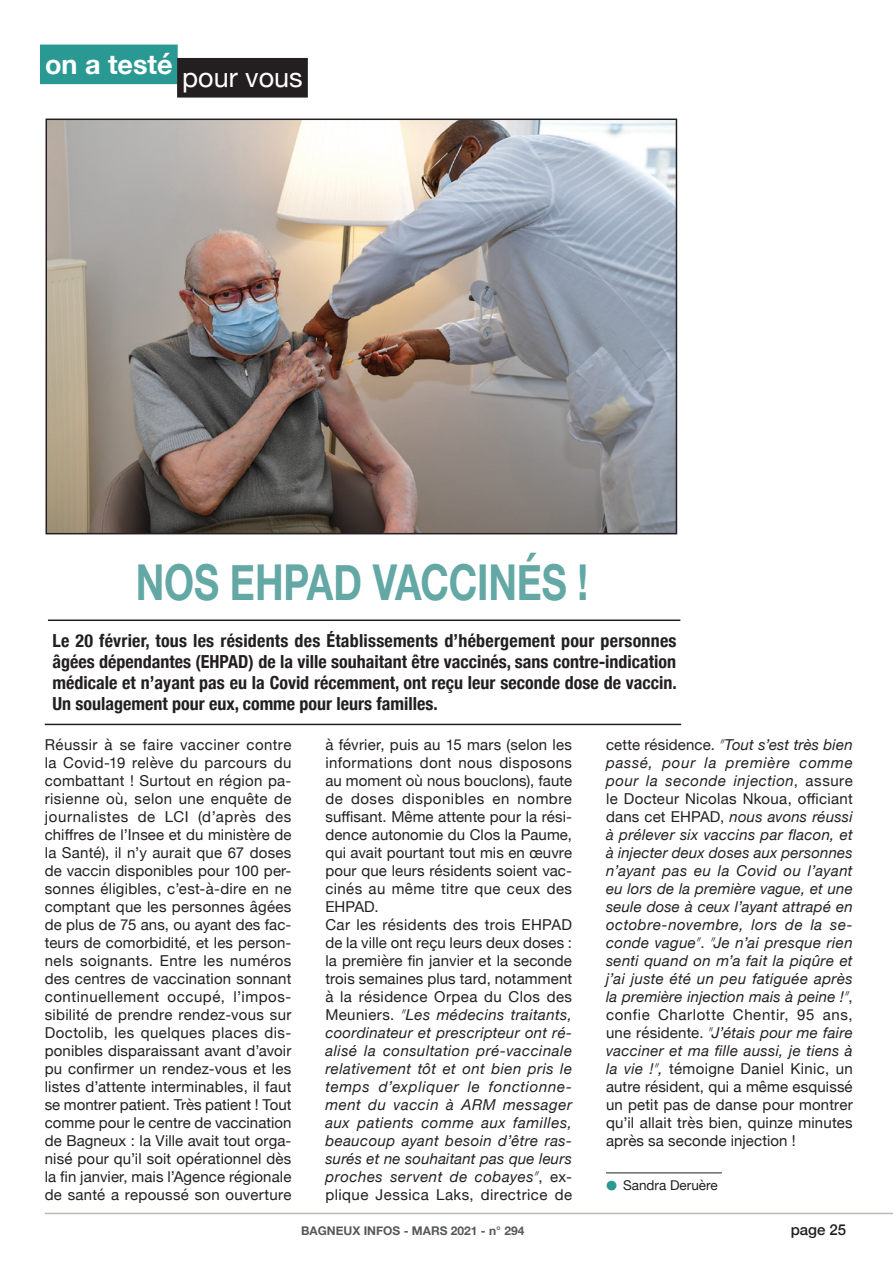
<style>
.page{position:relative;width:893px;height:1263px;background:#fff}
.page>*{position:absolute;margin:0;border:0;box-sizing:border-box;transform-origin:0 0}
.t1{font:700 49.5px "Helvetica Neue";letter-spacing:-.005em;color:#63a8a4;scale:.78 1}
.t2{font:700 27px "Helvetica Neue";color:#fff}
.t3{font:27px "Helvetica Neue";color:#fff}
.t4{font:700 condensed 18px/21px "Helvetica Neue";color:#231f20;text-align:justify}
.t5{font:15px/18px "Helvetica Neue";letter-spacing:.015em;color:#231f20;text-align:justify}
.t6{font:italic 15px/18px "Helvetica Neue";letter-spacing:.015em;color:#231f20;text-align:justify}
.t7{font:500 15px "Helvetica Neue";color:#231f20}
.t8{font:13.5px "Helvetica Neue";color:#231f20}
.t9{font:700 12px "Helvetica Neue";color:#57585a}
.s1{font-style:italic}
.s2{font-style:normal}
</style>
<div class="page">
<hr style="left:45px;top:1213px;width:848px;height:1px;background:#beb8b6">
<div style="left:40px;top:45px;width:138px;height:39px;background:#2b9993"></div>
<div style="left:177px;top:58px;width:131px;height:40px;background:#231f20"></div>
<img style="left:49px;top:122px;width:625px;height:409px">
<div style="left:46px;top:119px;width:631px;height:415px;border:2px solid #231f20"></div>
<hr style="left:48px;top:619px;width:632px;height:2px;background:#231f20">
<hr style="left:45px;top:724px;width:636px;height:1px;background:#231f20">
<hr style="left:606px;top:1172px;width:116px;height:1px;background:#231f20">
<h2 class="t2" style="left:45px;top:43px;width:129px">on a testé</h2>
<h2 class="t3" style="left:182px;top:58px;width:122px">pour vous</h2>
<h1 class="t1" style="left:136px;top:543px;width:581px">NOS EHPAD VACCINÉS !</h1>
<p class="t4" style="left:53px;top:629px;width:626px">Le 20 février, tous les résidents des Établissements d’hébergement pour personnes âgées dépendantes (EHPAD) de la ville souhaitant être vaccinés, sans contre-indication médicale et n’ayant pas eu la Covid récemment, ont reçu leur seconde dose de vaccin.<br>Un soulagement pour eux, comme pour leurs familles.</p>
<p class="t5" style="left:45px;top:736px;width:248px">Réussir à se faire vacciner contre la Covid-19 relève du parcours du combattant ! Surtout en région pa&shy;risienne où, selon une enquête de journalistes de LCI (d’après des chiffres de l’Insee et du ministère de la Santé), il n’y aurait que 67 doses de vaccin disponibles pour 100 per&shy;sonnes éligibles, c’est-à-dire en ne comptant que les personnes âgées de plus de 75 ans, ou ayant des fac&shy;teurs de comorbidité, et les person&shy;nels soignants. Entre les numéros des centres de vaccination sonnant continuellement occupé, l’impos&shy;sibilité de prendre rendez-vous sur Doctolib, les quelques places dis&shy;ponibles disparaissant avant d’avoir pu confirmer un rendez-vous et les listes d’attente interminables, il faut se montrer patient. Très patient ! Tout comme pour le centre de vaccination de Bagneux : la Ville avait tout orga&shy;nisé pour qu’il soit opérationnel dès la fin janvier, mais l’Agence régionale de santé a repoussé son ouverture</p>
<p class="t5" style="left:325px;top:736px;width:248px;text-align:left">à février, puis au 15 mars (selon les informations dont nous disposons au moment où nous bouclons), faute de doses disponibles en nombre suffisant. Même attente pour la rési&shy;dence autonomie du Clos la Paume, qui avait pourtant tout mis en œuvre pour que leurs résidents soient vac&shy;cinés au même titre que ceux des EHPAD.<br>Car les résidents des trois EHPAD de la ville ont reçu leurs deux doses : la première fin janvier et la seconde trois semaines plus tard, notamment à la résidence Orpea du Clos des Meuniers. <span class="s1">ʺLes médecins traitants, coordinateur et prescripteur ont ré&shy;alisé la consultation pré-vaccinale relativement tôt et ont bien pris le temps d’expliquer le fonctionne&shy;ment du vaccin à ARM messager aux patients comme aux familles, beaucoup ayant besoin d’être ras&shy;surés et ne souhaitant pas que leurs proches servent de cobayesʺ</span>, ex&shy;plique Jessica Laks, directrice de</p>
<p class="t6" style="left:606px;top:736px;width:248px"><span class="s2">cette résidence.</span> ʺTout s’est très bien passé, pour la première comme pour la seconde injection<span class="s2">, assure le Docteur Nicolas Nkoua, officiant dans cet EHPAD,</span> nous avons réussi à prélever six vaccins par flacon, et à injecter deux doses aux personnes n’ayant pas eu la Covid ou l’ayant eu lors de la première vague, et une seule dose à ceux l’ayant attrapé en octobre-novembre, lors de la se&shy;conde vagueʺ<span class="s2">.</span> ʺJe n’ai presque rien senti quand on m’a fait la piqûre et j’ai juste été un peu fatiguée après la première injection mais à peine !ʺ<span class="s2">, confie Charlotte Chentir, 95 ans, une résidente. ʺ</span>J’étais pour me faire vacciner et ma fille aussi, je tiens à la vie !ʺ, <span class="s2">témoigne Daniel Kinic, un autre résident, qui a même esquissé un petit pas de danse pour montrer qu’il allait très bien, quinze minutes après sa seconde injection !</span></p>
<p class="t8" style="left:623px;top:1176px;width:96px">Sandra Deruère</p>
<p class="t9" style="left:301px;top:1221px;width:225px">BAGNEUX INFOS - MARS 2021 - n° 294</p>
<p class="t7" style="left:791px;top:1218px;width:57px">page 25</p>
</div>
